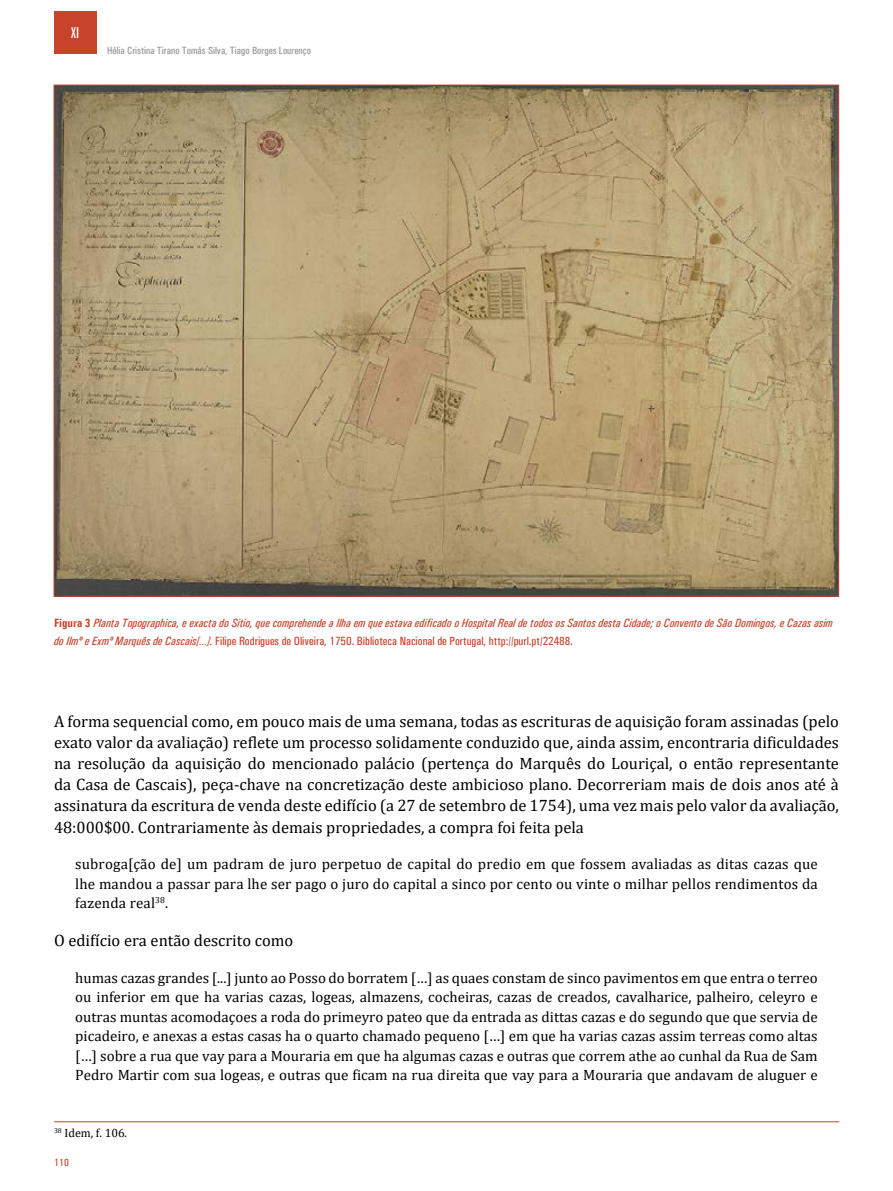
<style>
.page{position:relative;width:893px;height:1191px;background:#fff}
.page>*{position:absolute;margin:0;border:0;box-sizing:border-box;transform-origin:0 0}
.t1{font:16.5px/21px "Cambria";color:#000;text-align:justify}
.t2{font:15px/19.5px "Cambria";letter-spacing:.005em;color:#000;text-align:justify}
.t3{font:extra-condensed 15px "Zurich BT";color:#fff}
.t4{font:italic 500 condensed 12px/18px "Univers";color:#c7442c}
.t5{font:12px "Cambria";color:#000}
.t6{font:500 condensed 10.5px "Univers";color:#939598}
.t7{font:500 condensed 10.5px "Univers";color:#c7442c}
.s1{font-weight:700;font-style:normal}
.s2{font-style:normal}
</style>
<div class="page">
<div style="left:54px;top:11px;width:43px;height:43px;background:#c7442c"></div>
<img style="left:56px;top:87px;width:781px;height:507px">
<hr style="left:54px;top:1121px;width:785px;height:1px;background:#c7442c">
<p class="t3" style="left:71px;top:24px;width:9px">XI</p>
<p class="t6" style="left:107px;top:44px;width:205px">Hélia Cristina Tirano Tomás Silva, Tiago Borges Lourenço</p>
<p class="t4" style="left:54px;top:613px;width:780px"><span class="s1">Figura 3</span> Planta Topographica, e exacta do Sitio, que comprehende a Ilha em que estava edificado o Hospital Real de todos os Santos desta Cidade; o Convento de São Domingos, e Cazas asim do Ilmº e Exmº Marquês de Cascais[…]. <span class="s2">Filipe Rodrigues de Oliveira, 1750. Biblioteca Nacional de Portugal, http://purl.pt/22488.</span></p>
<p class="t1" style="left:54px;top:711px;width:786px">A forma sequencial como, em pouco mais de uma semana, todas as escrituras de aquisição foram assinadas (pelo exato valor da avaliação) reflete um processo solidamente conduzido que, ainda assim, encontraria dificuldades na resolução da aquisição do mencionado palácio (pertença do Marquês do Louriçal, o então representante da Casa de Cascais), peça-chave na concretização deste ambicioso plano. Decorreriam mais de dois anos até à assinatura da escritura de venda deste edifício (a 27 de setembro de 1754), uma vez mais pelo valor da avaliação, 48:000$00. Contrariamente às demais propriedades, a compra foi feita pela</p>
<p class="t2" style="left:75px;top:854px;width:744px">subroga[ção de] um padram de juro perpetuo de capital do predio em que fossem avaliadas as ditas cazas que lhe mandou a passar para lhe ser pago o juro do capital a sinco por cento ou vinte o milhar pellos rendimentos da fazenda real<sup>38</sup>.</p>
<p class="t1" style="left:54px;top:929px;width:241px">O edifício era então descrito como</p>
<p class="t2" style="left:75px;top:967px;width:744px">humas cazas grandes [...] junto ao Posso do borratem […] as quaes constam de sinco pavimentos em que entra o terreo ou inferior em que ha varias cazas, logeas, almazens, cocheiras, cazas de creados, cavalharice, palheiro, celeyro e outras muntas acomodaçoes a roda do primeyro pateo que da entrada as dittas cazas e do segundo que que servia de picadeiro, e anexas a estas casas ha o quarto chamado pequeno […] em que ha varias cazas assim terreas como altas […] sobre a rua que vay para a Mouraria em que ha algumas cazas e outras que correm athe ao cunhal da Rua de Sam Pedro Martir com sua logeas, e outras que ficam na rua direita que vay para a Mouraria que andavam de aluguer e</p>
<p class="t5" style="left:54px;top:1125px;width:75px"><sup>38</sup> Idem, f. 106.</p>
<p class="t7" style="left:54px;top:1156px;width:16px">110</p>
</div>
